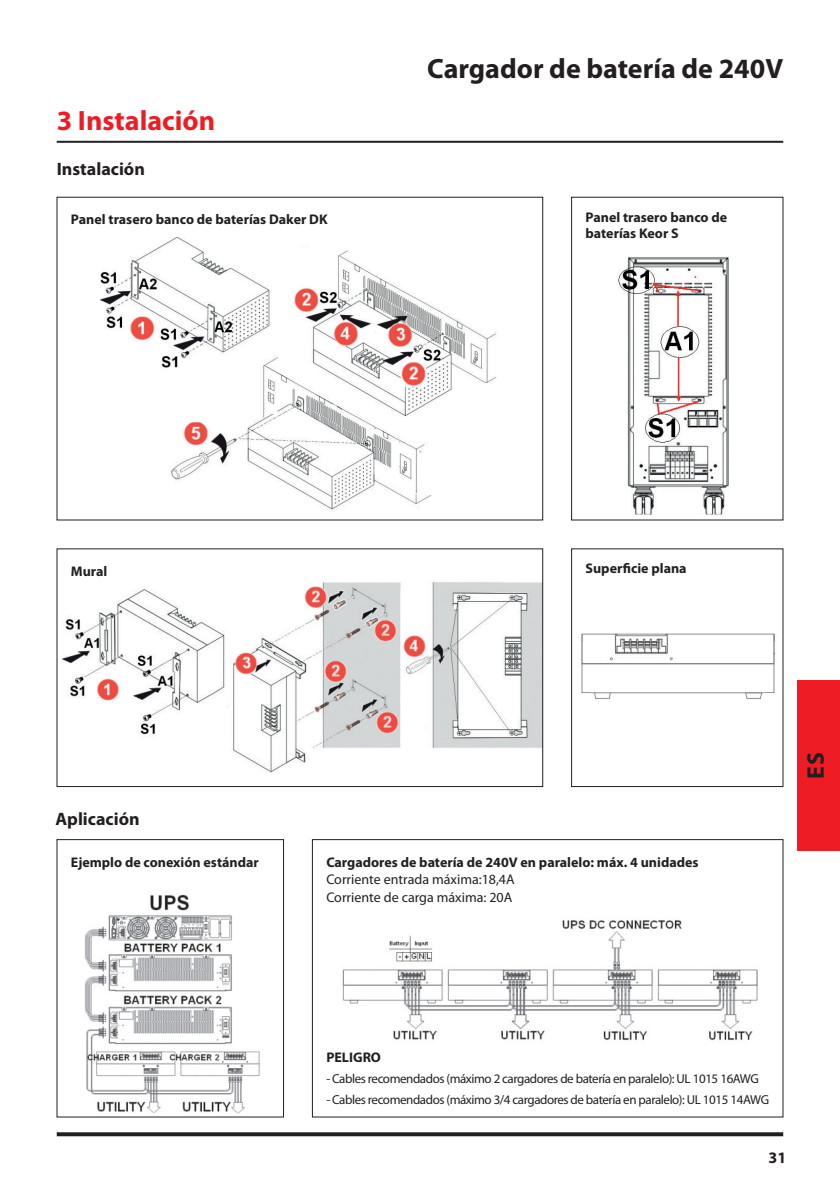
<style>
.page{position:relative;width:840px;height:1191px;background:#fff}
.page>*{position:absolute;margin:0;border:0;box-sizing:border-box;transform-origin:0 0}
.t1{font:700 28px "Myriad Pro";color:#231f20}
.t2{font:700 28px "Myriad Pro";color:#ee1d23}
.t3{font:700 24px "Myriad Pro";color:#231f20}
.t4{font:700 18px "Myriad Pro";color:#231f20}
.t5{font:700 16px "Myriad Pro";color:#231f20}
.t6{font:700 14px/16.2px "Myriad Pro";color:#231f20}
.t7{font:14px/17.6px "Myriad Pro";color:#231f20}
.t8{font:13px "Myriad Pro";letter-spacing:-.035em;color:#231f20}
</style>
<div class="page">
<hr style="left:57px;top:141px;width:725px;height:2px;background:#231f20">
<svg style="left:57px;top:1132px;width:725px;height:4px;background:#322e2f"></svg>
<div style="left:797px;top:680px;width:42px;height:170px;background:#ee1d23"></div>
<img style="left:101px;top:236px;width:396px;height:274px">
<div style="left:57px;top:197px;width:485px;height:323px;border:1px solid #231f20"></div>
<img style="left:63px;top:581px;width:477px;height:192px">
<div style="left:57px;top:548px;width:485px;height:239px;border:1px solid #231f20"></div>
<img style="left:618px;top:257px;width:111px;height:258px">
<div style="left:571px;top:197px;width:211px;height:323px;border:1px solid #231f20"></div>
<img style="left:581px;top:633px;width:194px;height:66px">
<div style="left:571px;top:548px;width:211px;height:239px;border:1px solid #231f20"></div>
<img style="left:85px;top:895px;width:175px;height:219px">
<img style="left:342px;top:920px;width:416px;height:121px">
<div style="left:312px;top:839px;width:470px;height:278px;border:1px solid #231f20"></div>
<h1 class="t2" style="left:57px;top:103px;width:160px">3 Instalación</h1>
<p class="t4" style="left:57px;top:157px;width:90px">Instalación</p>
<h1 class="t1" style="left:427px;top:50px;width:357px">Cargador de batería de 240V</h1>
<p class="t6" style="left:71px;top:211px;width:258px">Panel trasero banco de baterías Daker DK</p>
<p class="t6" style="left:585px;top:208px;width:143px">Panel trasero banco de baterías Keor S</p>
<p class="t6" style="left:71px;top:562px;width:38px">Mural</p>
<p class="t6" style="left:585px;top:560px;width:103px">Superficie plana</p>
<p class="t4" style="left:55px;top:807px;width:86px">Aplicación</p>
<p class="t6" style="left:71px;top:853px;width:189px">Ejemplo de conexión estándar</p>
<p class="t6" style="left:326px;top:853px;width:373px">Cargadores de batería de 240V en paralelo: máx. 4 unidades</p>
<p class="t7" style="left:326px;top:870px;width:190px">Corriente entrada máxima:18,4A<br>Corriente de carga máxima: 20A</p>
<h2 class="t3" style="left:799px;top:778px;width:28px;rotate:-90deg">ES</h2>
<p class="t6" style="left:326px;top:1049px;width:56px">PELIGRO</p>
<p class="t8" style="left:326px;top:1070px;width:434px">- Cables recomendados (máximo 2 cargadores de batería en paralelo): UL 1015 16AWG</p>
<p class="t8" style="left:326px;top:1091px;width:444px">- Cables recomendados (máximo 3/4 cargadores de batería en paralelo): UL 1015 14AWG</p>
<p class="t5" style="left:768px;top:1146px;width:19px">31</p>
</div>
